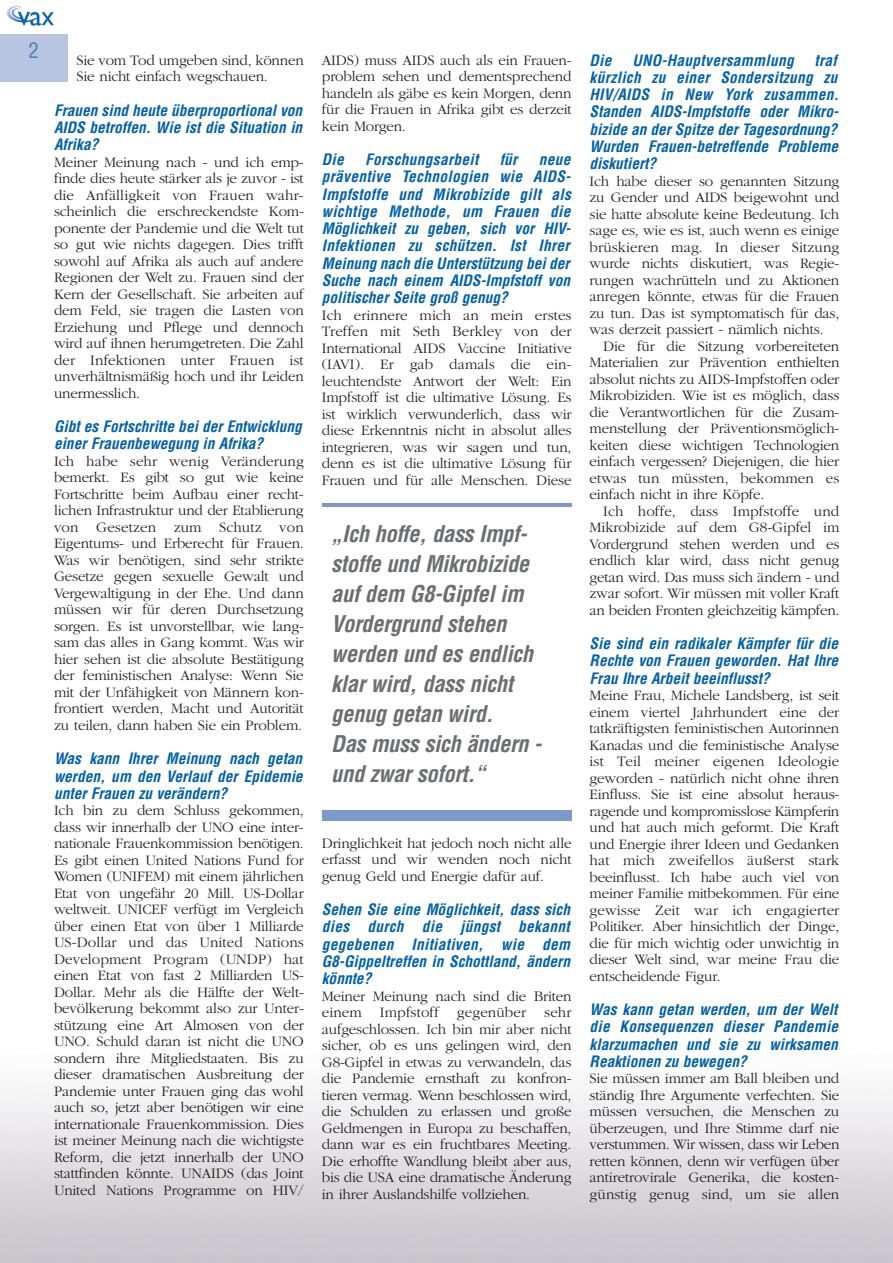
<style>
.page{position:relative;width:893px;height:1263px;background:#fff}
.page>*{position:absolute;margin:0;border:0;box-sizing:border-box;transform-origin:0 0}
.t1{font:italic 700 condensed 22.5px/30px "Helvetica";letter-spacing:-.015em;color:#6d6e71}
.t2{font:condensed 21px "Helvetica";color:#4d7fbd}
.t3{font:italic 700 condensed 15.3px/17.2px "Helvetica";color:#0161aa;text-align:justify}
.t4{font:italic 700 condensed 15.3px "Helvetica";letter-spacing:.02em;color:#0161aa}
.t5{font:300 15px/16.5px "Garamond";letter-spacing:-.015em;color:#231f20;text-align:justify}
</style>
<div class="page">
<div style="left:0;top:0;width:67px;height:81px;background:#b7c5e2"></div>
<div style="left:0;top:0;width:67px;height:34px;background:#fff"></div>
<img style="left:6px;top:6px;width:48px;height:20px">
<hr style="left:322px;top:503px;width:249px;height:4px;background:#7b9acc">
<div style="left:322px;top:811px;width:249px;height:10px;background:#7b9acc"></div>
<h2 class="t2" style="left:28px;top:42px;width:12px">2</h2>
<p class="t5" style="left:76px;top:53px;width:229px">Sie vom Tod umgeben sind, können<br>Sie nicht einfach wegschauen.</p>
<p class="t3" style="left:54px;top:103px;width:250px">Frauen sind heute überproportional von AIDS betroffen. Wie ist die Situation in Afrika?</p>
<p class="t5" style="left:54px;top:155px;width:251px">Meiner Meinung nach - und ich emp&shy;finde dies heute stärker als je zuvor - ist die Anfälligkeit von Frauen wahr&shy;scheinlich die erschreckendste Kom&shy;ponente der Pandemie und die Welt tut so gut wie nichts dagegen. Dies trifft sowohl auf Afrika als auch auf andere Regionen der Welt zu. Frauen sind der Kern der Gesellschaft. Sie arbeiten auf dem Feld, sie tragen die Lasten von Erziehung und Pflege und dennoch wird auf ihnen herumgetreten. Die Zahl der Infektionen unter Frauen ist unverhältnismäßig hoch und ihr Leiden unermesslich.</p>
<p class="t3" style="left:54px;top:419px;width:249px">Gibt es Fortschritte bei der Entwicklung einer Frauenbewegung in Afrika?</p>
<p class="t5" style="left:54px;top:454px;width:251px">Ich habe sehr wenig Veränderung bemerkt. Es gibt so gut wie keine Fortschritte beim Aufbau einer recht&shy;lichen Infrastruktur und der Etablierung von Gesetzen zum Schutz von Eigentums- und Erberecht für Frauen.<br>Was wir benötigen, sind sehr strikte Gesetze gegen sexuelle Gewalt und Vergewaltigung in der Ehe. Und dann müssen wir für deren Durchsetzung sorgen. Es ist unvorstellbar, wie lang&shy;sam das alles in Gang kommt. Was wir hier sehen ist die absolute Bestätigung der feministischen Analyse: Wenn Sie mit der Unfähigkeit von Männern kon&shy;frontiert werden, Macht und Autorität zu teilen, dann haben Sie ein Problem.</p>
<p class="t3" style="left:54px;top:751px;width:250px">Was kann Ihrer Meinung nach getan werden, um den Verlauf der Epidemie unter Frauen zu verändern?</p>
<p class="t5" style="left:54px;top:804px;width:251px">Ich bin zu dem Schluss gekommen, dass wir innerhalb der UNO eine inter&shy;nationale Frauenkommission benötigen.<br>Es gibt einen United Nations Fund for Women (UNIFEM) mit einem jährlichen Etat von ungefähr 20 Mill. US-Dollar weltweit. UNICEF verfügt im Vergleich über einen Etat von über 1 Milliarde US-Dollar und das United Nations Development Program (UNDP) hat einen Etat von fast 2 Milliarden US-Dollar. Mehr als die Hälfte der Welt&shy;bevölkerung bekommt also zur Unter&shy;stützung eine Art Almosen von der UNO. Schuld daran ist nicht die UNO sondern ihre Mitgliedstaaten. Bis zu dieser dramatischen Ausbreitung der Pandemie unter Frauen ging das wohl auch so, jetzt aber benötigen wir eine internationale Frauenkommission. Dies ist meiner Meinung nach die wichtigste Reform, die jetzt innerhalb der UNO stattfinden könnte. UNAIDS (das Joint United Nations Programme on HIV/</p>
<p class="t5" style="left:322px;top:53px;width:251px">AIDS) muss AIDS auch als ein Frauen&shy;problem sehen und dementsprechend handeln als gäbe es kein Morgen, denn für die Frauen in Afrika gibt es derzeit kein Morgen.</p>
<p class="t3" style="left:322px;top:152px;width:23px">Die</p>
<p class="t4" style="left:365px;top:154px;width:115px">Forschungsarbeit</p>
<p class="t3" style="left:499px;top:152px;width:19px">für</p>
<p class="t3" style="left:322px;top:152px;width:250px;text-indent:217px">neue präventive Technologien wie AIDS-Impfstoffe und Mikrobizide gilt als wichtige Methode, um Frauen die Möglichkeit zu geben, sich vor HIV-Infektionen zu schützen. Ist Ihrer Meinung nach die Unterstützung bei der Suche nach einem AIDS-Impfstoff von politischer Seite groß genug?</p>
<p class="t5" style="left:322px;top:308px;width:251px">Ich erinnere mich an mein erstes Treffen mit Seth Berkley von der International AIDS Vaccine Initiative (IAVI). Er gab damals die ein&shy;leuchtendste Antwort der Welt: Ein Impfstoff ist die ultimative Lösung. Es ist wirklich verwunderlich, dass wir diese Erkenntnis nicht in absolut alles integrieren, was wir sagen und tun, denn es ist die ultimative Lösung für Frauen und für alle Menschen. Diese</p>
<h1 class="t1" style="left:331px;top:521px;width:212px">„Ich hoffe, dass Impf&shy;stoffe und Mikrobizide auf dem G8-Gipfel im<br>Vordergrund stehen werden und es endlich klar wird, dass nicht genug getan wird.<br>Das muss sich ändern - und zwar sofort.“</h1>
<p class="t5" style="left:322px;top:836px;width:251px">Dringlichkeit hat jedoch noch nicht alle erfasst und wir wenden noch nicht genug Geld und Energie dafür auf.</p>
<p class="t3" style="left:322px;top:902px;width:250px">Sehen Sie eine Möglichkeit, dass sich dies durch die jüngst bekannt gegebenen Initiativen, wie dem G8-Gippeltreffen in Schottland, ändern könnte?</p>
<p class="t5" style="left:322px;top:989px;width:251px">Meiner Meinung nach sind die Briten einem Impfstoff gegenüber sehr aufgeschlossen. Ich bin mir aber nicht sicher, ob es uns gelingen wird, den G8-Gipfel in etwas zu verwandeln, das die Pandemie ernsthaft zu konfron&shy;tieren vermag. Wenn beschlossen wird, die Schulden zu erlassen und große Geldmengen in Europa zu beschaffen, dann war es ein fruchtbares Meeting.<br>Die erhoffte Wandlung bleibt aber aus, bis die USA eine dramatische Änderung in ihrer Auslandshilfe vollziehen.</p>
<p class="t3" style="left:589px;top:53px;width:23px">Die</p>
<p class="t4" style="left:632px;top:54px;width:163px">UNO-Hauptversammlung</p>
<p class="t3" style="left:589px;top:53px;width:251px;text-align:left;text-indent:225px">traf kürzlich zu einer Sondersitzung zu<br>HIV/AIDS in New York zusammen.<br>Standen AIDS-Impfstoffe oder Mikro&shy;bizide an der Spitze der Tagesordnung?<br>Wurden Frauen-betreffende Probleme diskutiert?</p>
<p class="t5" style="left:589px;top:174px;width:251px">Ich habe dieser so genannten Sitzung zu Gender und AIDS beigewohnt und sie hatte absolute keine Bedeutung. Ich sage es, wie es ist, auch wenn es einige brüskieren mag. In dieser Sitzung wurde nichts diskutiert, was Regie&shy;rungen wachrütteln und zu Aktionen anregen könnte, etwas für die Frauen zu tun. Das ist symptomatisch für das, was derzeit passiert - nämlich nichts.</p>
<p class="t5" style="left:589px;top:339px;width:251px;text-indent:14px">Die für die Sitzung vorbereiteten Materialien zur Prävention enthielten absolut nichts zu AIDS-Impfstoffen oder Mikrobiziden. Wie ist es möglich, dass die Verantwortlichen für die Zusam&shy;menstellung der Präventionsmöglich&shy;keiten diese wichtigen Technologien einfach vergessen? Diejenigen, die hier etwas tun müssten, bekommen es einfach nicht in ihre Köpfe.</p>
<p class="t5" style="left:589px;top:504px;width:251px;text-indent:14px">Ich hoffe, dass Impfstoffe und Mikrobizide auf dem G8-Gipfel im Vordergrund stehen werden und es endlich klar wird, dass nicht genug getan wird. Das muss sich ändern - und zwar sofort. Wir müssen mit voller Kraft an beiden Fronten gleichzeitig kämpfen.</p>
<p class="t3" style="left:589px;top:636px;width:250px">Sie sind ein radikaler Kämpfer für die Rechte von Frauen geworden. Hat Ihre Frau Ihre Arbeit beeinflusst?</p>
<p class="t5" style="left:589px;top:688px;width:251px">Meine Frau, Michele Landsberg, ist seit einem viertel Jahrhundert eine der tatkräftigsten feministischen Autorinnen Kanadas und die feministische Analyse ist Teil meiner eigenen Ideologie geworden - natürlich nicht ohne ihren Einfluss. Sie ist eine absolut heraus&shy;ragende und kompromisslose Kämpferin und hat auch mich geformt. Die Kraft und Energie ihrer Ideen und Gedanken hat mich zweifellos äußerst stark beeinflusst. Ich habe auch viel von meiner Familie mitbekommen. Für eine gewisse Zeit war ich engagierter Politiker. Aber hinsichtlich der Dinge, die für mich wichtig oder unwichtig in dieser Welt sind, war meine Frau die entscheidende Figur.</p>
<p class="t3" style="left:589px;top:1002px;width:250px">Was kann getan werden, um der Welt die Konsequenzen dieser Pandemie klarzumachen und sie zu wirksamen Reaktionen zu bewegen?</p>
<p class="t5" style="left:589px;top:1071px;width:251px">Sie müssen immer am Ball bleiben und ständig Ihre Argumente verfechten. Sie müssen versuchen, die Menschen zu überzeugen, und Ihre Stimme darf nie verstummen. Wir wissen, dass wir Leben retten können, denn wir verfügen über antiretrovirale Generika, die kosten&shy;günstig genug sind, um sie allen</p>
</div>
